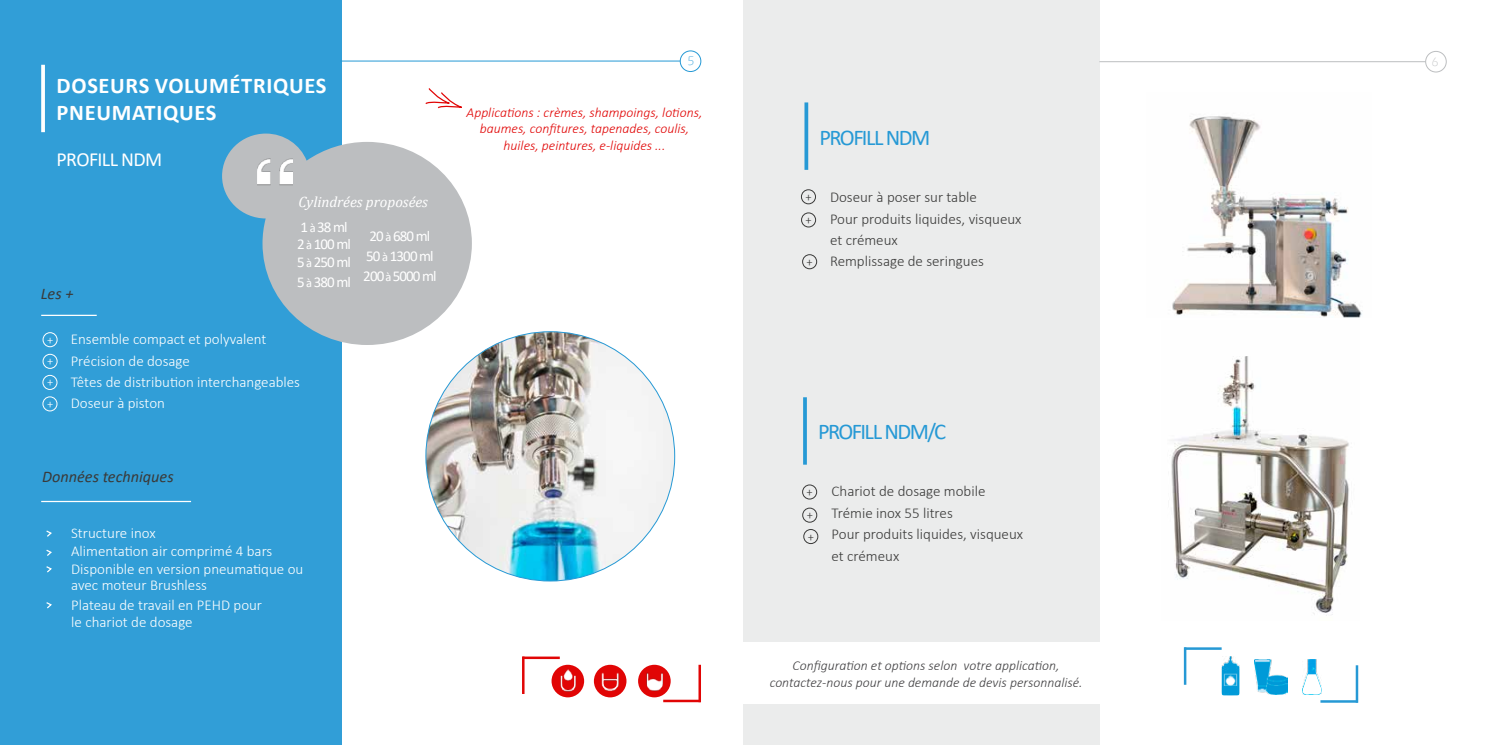
<style>
.page{position:relative;width:1489px;height:745px;background:#fff}
.page>*{position:absolute;margin:0;border:0;box-sizing:border-box;transform-origin:0 0}
.t1{font:700 22.5px/27px "Calibri";letter-spacing:.03em;color:#fff}
.t2{font:22.5px "Calibri";letter-spacing:-.07em;color:#2699d5}
.t3{font:20px "Calibri";letter-spacing:-.03em;color:#fff}
.t4{font:italic 16.25px "Calibri";color:#3a3a39}
.t5{font:300 15px/21.2px "Calibri";color:#fff}
.t6{font:300 15px/21.6px "Calibri";color:#3a3a39}
.t7{font:15px/17.5px "Calibri";letter-spacing:-.06em;color:#fff}
.t8{font:italic 15px "Cambria";color:#fff}
.t9{font:italic 300 13.75px/16.5px "Calibri";color:#e10505;text-align:center}
.t10{font:italic 300 13.75px/16.5px "Calibri";color:#414042;text-align:center}
.t11{font:300 12.5px/23.1px "Calibri";color:#3a3a39}
.t12{font:300 12.5px/21.4px "Calibri";color:#fff;text-align:justify}
.t13{font:300 12.5px "Eras ITC";color:#2699d5}
.t14{font:300 12.5px "Eras ITC";color:#bcbec0}
.s1{font-size:12.5px}
</style>
<div class="page">
<hr style="left:340px;top:61px;width:358px;height:1px;background:#2699d5">
<div style="left:680px;top:51px;width:20px;height:20px;background:#fff;border-radius:50%"></div>
<div style="left:680px;top:51px;width:21px;height:21px;border:1px solid #2699d5;border-radius:50%"></div>
<div style="left:0;top:0;width:341px;height:744px;background:#319ed7"></div>
<hr style="left:41px;top:314px;width:56px;height:2px;background:#fff">
<hr style="left:41px;top:500px;width:150px;height:2px;background:#fff">
<div style="left:43px;top:332px;width:15px;height:15px;border:1px solid #fff;border-radius:50%"></div>
<div style="left:42px;top:374px;width:15px;height:15px;border:1px solid #fff;border-radius:50%"></div>
<div style="left:42px;top:396px;width:15px;height:15px;border:1px solid #fff;border-radius:50%"></div>
<div style="left:43px;top:353px;width:15px;height:15px;border:1px solid #fff;border-radius:50%"></div>
<svg style="left:46px;top:530px;width:6px;height:7px"></svg>
<svg style="left:46px;top:549px;width:6px;height:7px"></svg>
<svg style="left:46px;top:566px;width:6px;height:7px"></svg>
<svg style="left:46px;top:602px;width:6px;height:7px"></svg>
<svg style="left:41px;top:65px;width:4px;height:67px"></svg>
<svg style="left:222px;top:133px;width:250px;height:212px;fill:#bcbec0"></svg>
<img style="left:258px;top:154px;width:34px;height:34px">
<img style="left:426px;top:331px;width:248px;height:249px;border-radius:124px">
<svg style="left:425px;top:88px;width:37px;height:21px"></svg>
<hr style="left:663px;top:699px;width:37px;height:2px;background:#e10505">
<hr style="left:698px;top:664px;width:3px;height:37px;background:#e10505">
<hr style="left:522px;top:656px;width:38px;height:2px;background:#e10505">
<hr style="left:522px;top:656px;width:2px;height:37px;background:#e10505">
<img style="left:551px;top:664px;width:33px;height:33px;border-radius:16px">
<img style="left:594px;top:664px;width:32px;height:33px;border-radius:16px">
<img style="left:638px;top:664px;width:32px;height:33px;border-radius:16px">
<img style="left:1171px;top:356px;width:178px;height:260px">
<img style="left:1172px;top:116px;width:190px;height:201px">
<hr style="left:1099px;top:61px;width:346px;height:1px;background:#bcbec0">
<div style="left:1425px;top:51px;width:20px;height:21px;background:#fff;border-radius:50%"></div>
<div style="left:1425px;top:51px;width:21px;height:21px;border:1px solid #bcbec0;border-radius:50%"></div>
<img style="left:1221px;top:656px;width:17px;height:38px">
<img style="left:1254px;top:659px;width:33px;height:35px">
<img style="left:1302px;top:659px;width:19px;height:35px">
<hr style="left:1320px;top:699px;width:37px;height:3px;background:#2699d5">
<hr style="left:1355px;top:664px;width:2px;height:38px;background:#2699d5">
<hr style="left:1184px;top:647px;width:37px;height:2px;background:#2699d5">
<hr style="left:1183px;top:647px;width:3px;height:37px;background:#2699d5">
<div style="left:742px;top:0;width:357px;height:744px;background:#ebecec"></div>
<hr style="left:803px;top:397px;width:3px;height:67px;background:#2699d5">
<svg style="left:804px;top:102px;width:4px;height:68px"></svg>
<div style="left:727px;top:641px;width:373px;height:62px;background:#fff"></div>
<div style="left:801px;top:189px;width:15px;height:15px;border:1px solid #3a3a39;border-radius:50%"></div>
<div style="left:801px;top:212px;width:15px;height:15px;border:1px solid #3a3a39;border-radius:50%"></div>
<div style="left:802px;top:254px;width:15px;height:15px;border:1px solid #3a3a39;border-radius:50%"></div>
<div style="left:802px;top:484px;width:15px;height:15px;border:1px solid #3a3a39;border-radius:50%"></div>
<div style="left:802px;top:507px;width:15px;height:15px;border:1px solid #3a3a39;border-radius:50%"></div>
<div style="left:803px;top:528px;width:15px;height:15px;border:1px solid #3a3a39;border-radius:50%"></div>
<h1 class="t1" style="left:57px;top:72px;width:271px">DOSEURS VOLUMÉTRIQUES<br>PNEUMATIQUES</h1>
<h2 class="t3" style="left:57px;top:146px;width:107px">PROFILL NDM</h2>
<p class="t8" style="left:298px;top:191px;width:131px">Cylindrées proposées</p>
<p class="t7" style="left:297px;top:217px;width:55px">1 <span class="s1">à</span> 38 ml<br>2 <span class="s1">à</span> 100 ml<br>5 <span class="s1">à</span> 250 ml</p>
<p class="t7" style="left:297px;top:272px;width:55px">5 <span class="s1">à</span> 380 ml</p>
<p class="t4" style="left:41px;top:282px;width:34px">Les +</p>
<p class="t5" style="left:71px;top:328px;width:231px">Ensemble compact et polyvalent<br>Précision de dosage<br>Têtes de distribution interchangeables<br>Doseur à piston</p>
<p class="t12" style="left:47px;top:328px;width:8px">+ + + +</p>
<p class="t7" style="left:363px;top:225px;width:75px;line-height:20px;text-align:center">20 <span class="s1">à</span> 680 ml<br>50 <span class="s1">à</span> 1300 ml<br>200 <span class="s1">à</span> 5000 ml</p>
<p class="t4" style="left:42px;top:465px;width:133px">Données techniques</p>
<p class="t5" style="left:71px;top:524px;width:234px;line-height:18px">Structure inox<br>Alimentation air comprimé 4 bars<br>Disponible en version pneumatique ou</p>
<p class="t5" style="left:71px;top:596px;width:192px;line-height:17px">Plateau de travail en PEHD pour le chariot de dosage</p>
<p class="t5" style="left:71px;top:574px;width:137px">avec moteur Brushless</p>
<p class="t13" style="left:687px;top:54px;width:8px">5</p>
<p class="t9" style="left:466px;top:104px;width:237px">Applications : crèmes, shampoings, lotions, baumes, confitures, tapenades, coulis, huiles, peintures, e-liquides ...</p>
<h1 class="t2" style="left:819px;top:121px;width:112px">PROFILL NDM</h1>
<p class="t11" style="left:805px;top:185px;width:8px">+ +</p>
<p class="t11" style="left:806px;top:250px;width:8px">+</p>
<p class="t6" style="left:830px;top:186px;width:193px;line-height:21.2px">Doseur à poser sur table<br>Pour produits liquides, visqueux et crémeux<br>Remplissage de seringues</p>
<h1 class="t2" style="left:818px;top:416px;width:129px">PROFILL NDM/C</h1>
<p class="t11" style="left:806px;top:480px;width:8px">+ +</p>
<p class="t11" style="left:807px;top:524px;width:8px">+</p>
<p class="t6" style="left:831px;top:480px;width:193px">Chariot de dosage mobile<br>Trémie inox 55 litres<br>Pour produits liquides, visqueux et crémeux</p>
<p class="t10" style="left:769px;top:656px;width:314px">Configuration et options selon votre application, contactez-nous pour une demande de devis personnalisé.</p>
<p class="t14" style="left:1431px;top:55px;width:8px">6</p>
</div>
